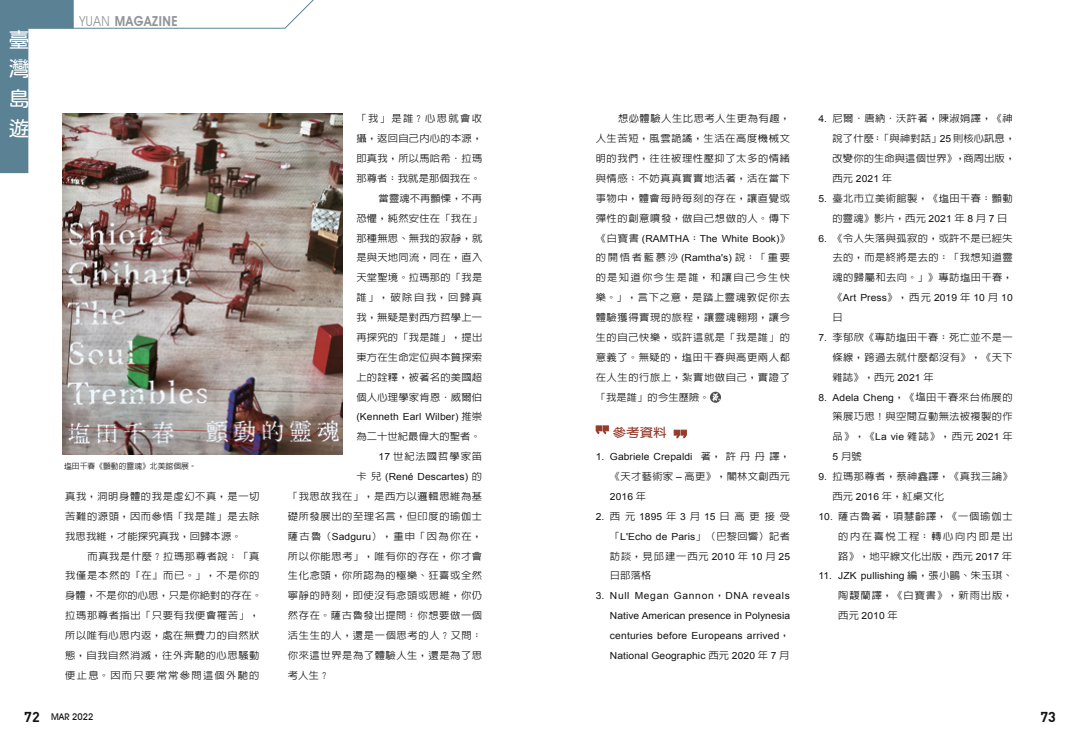
<style>
.page{position:relative;width:1078px;height:738px;background:#fff}
.page>*{position:absolute;margin:0;border:0;box-sizing:border-box;transform-origin:0 0}
.t1{font:21.3px/29.8px "jf openhuninn 1.1";color:#fff;text-align:justify}
.t2{font:700 14.2px "DIN";color:#131413}
.t3{font:600 13.8px "Avant Garde IT Cby BT";letter-spacing:.05em;color:#929497;scale:.9 1}
.中標{font:700 12.1px "AR Hei B5";color:#963b2c;scale:1.11 1}
.內文{font:500 9.8px/19.8px "AR Hei B5";letter-spacing:.06em;color:#131413;text-align:justify;scale:1.05 1}
._1{font:500 9.8px/19.8px "AR Hei B5";letter-spacing:.035em;color:#131413;text-align:justify;scale:1.05 1}
._1-2{font:9.8px/19.8px "Arial";letter-spacing:.02em;color:#131413;text-align:justify;scale:1.05 1}
._1-3{font:500 9.8px/19.8px "AR Hei B5";letter-spacing:.01em;color:#131413;scale:1.05 1}
.內文-2{font:500 9.8px "AR Hei B5";letter-spacing:.125em;color:#131413;scale:1.05 1}
.內文-3{font:9.8px "Arial";letter-spacing:.01em;color:#131413;scale:1.05 1}
.內文-4{font:500 9.8px "AR Hei B5";letter-spacing:.095em;color:#131413;scale:1.05 1}
.t4{font:500 9.2px "Avant Garde IT Cby BT";color:#131413}
.圖說{font:500 7.8px "AR Hei B5";color:#131413}
.s1{font-weight:400}
.s2{font-family:"DF Hei Std W5";font-weight:400}
.s3{font-family:"Arial";font-weight:400}
.s4{font-family:"AR Hei B5";font-weight:500}
.s5{font-family:"DIN";font-weight:700;font-size:14.2px}
</style>
<div class="page">
<svg style="left:709px;top:391px;width:11px;height:11px"></svg>
<svg style="left:712px;top:393px;width:7px;height:8px"></svg>
<img style="left:62px;top:113px;width:280px;height:341px">
<svg style="left:673px;top:429px;width:14px;height:10px"></svg>
<svg style="left:595px;top:425px;width:13px;height:10px"></svg>
<svg style="left:0;top:0;width:333px;height:173px"></svg>
<h1 class="t1" style="left:9px;top:24px;width:22px">臺灣島遊</h1>
<h3 class="t3" style="left:79px;top:13px;width:111px"><span class="s1">YUAN</span> MAGAZINE</h3>
<p class="圖說" style="left:64px;top:462px;width:134px"><span class="s2">塩</span>田千春《顫動的靈魂》北美館個展。</p>
<p class="內文" style="left:65px;top:486px;width:186px">真我，洞明身體的我是虛幻不真，是一切苦難的源頭，因而參悟「我是誰」是去除我思我維，才能探究真我，回歸本源。</p>
<p class="內文" style="left:65px;top:545px;width:189px;text-align:left;text-indent:22px">而真我是什麼？拉瑪那尊者說：「真我僅是本然的『在』而已。」，不是你的身體，不是你的心思，只是你絕對的存在。拉瑪那尊者指出「只要有我便會罹苦」，所以唯有心思內返，處在無費力的自然狀態，自我自然消滅，往外奔馳的心思騷動便止息。因而只要常常參問這個外馳的</p>
<p class="內文" style="left:356px;top:109px;width:121px">「我」是誰？心思就會收攝，返回自己內心的本源，即真我，所以馬哈希．拉瑪那尊者：我就是那個我在。</p>
<p class="內文" style="left:356px;top:188px;width:121px;text-indent:22px">當靈魂不再顫慄，不再恐懼，純然安住在「我在」那種無思、無我的寂靜，就是與天地同流，同在，直入天堂聖境。拉瑪那的「我是誰」，破除自我，回歸真我，無疑是對西方哲學上一再探究的「我是誰」，提出東方在生命定位與本質探索上的詮釋，被著名的美國超個人心理學家肯恩．威爾伯<span class="s3">(Kenneth Earl Wilber)</span> 推崇為二十世紀最偉大的聖者。</p>
<p class="內文-4" style="left:378px;top:451px;width:100px"><span class="s3">17</span> 世紀法國哲學家笛</p>
<p class="內文-3" style="left:356px;top:470px;width:121px"><span class="s4">卡兒</span> (René Descartes) <span class="s4">的</span></p>
<p class="內文" style="left:288px;top:486px;width:186px">「我思故我在」，是西方以邏輯思維為基</p>
<p class="內文" style="left:288px;top:505px;width:186px">礎所發展出的至理名言，但印度的瑜伽士</p>
<p class="內文-2" style="left:288px;top:530px;width:186px">薩古魯（<span class="s3">Sadguru</span>），重申「因為你在，</p>
<p class="內文" style="left:288px;top:545px;width:186px">所以你能思考」，唯有你的存在，你才會</p>
<p class="內文" style="left:288px;top:565px;width:186px">生化念頭，你所認為的極樂、狂喜或全然</p>
<p class="內文" style="left:288px;top:585px;width:186px">寧靜的時刻，即使沒有念頭或思維，你仍</p>
<p class="內文" style="left:288px;top:605px;width:186px">然存在。薩古魯發出提問：你想要做一個</p>
<p class="內文" style="left:288px;top:625px;width:186px">活生生的人，還是一個思考的人？又問：</p>
<p class="內文" style="left:288px;top:644px;width:186px">你來這世界是為了體驗人生，還是為了思</p>
<p class="內文" style="left:288px;top:664px;width:41px">考人生？</p>
<p class="內文" style="left:595px;top:109px;width:186px;text-indent:22px">想必體驗人生比思考人生更為有趣，人生苦短，風雲詭譎，生活在高度機械文明的我們，往往被理性壓抑了太多的情緒與情感；不妨真真實實地活著，活在當下事物中，體會每時每刻的存在，讓直覺或彈性的創意噴發，做自己想做的人。傳下《白寶書 <span class="s3">(RAMTHA</span>：<span class="s3">The White Book)</span>》的開悟者藍慕沙 <span class="s3">(Ramtha's)</span> 說：「重要的是知道你今生是誰，和讓自己今生快樂。」，言下之意，是踏上靈魂敦促你去體驗獲得實現的旅程，讓靈魂翱翔，讓今生的自己快樂，或許這就是「我是誰」的意義了。無疑的，<span class="s2">塩</span>田千春與高更兩人都在人生的行旅上，紮實地做自己，實證了「我是誰」的今生歷險。</p>
<p class="中標" style="left:612px;top:426px;width:50px">參考資料</p>
<p class="_1" style="left:609px;top:446px;width:173px;text-indent:-14px"><span class="s3">1. Gabriele Crepaldi</span> 著，許丹丹譯，《天才藝術家 <span class="s3">–</span> 高更》，閣林文創西元<span class="s3">2016</span> 年</p>
<p class="_1" style="left:609px;top:505px;width:173px;text-indent:-14px"><span class="s3">2.</span> 西元<span class="s3">1895</span>年<span class="s3">3</span>月<span class="s3">15</span>日高更接受「<span class="s3">L'Echo de Paris</span>」（巴黎回響）記者訪談，見邱建一西元 <span class="s3">2010</span> 年 <span class="s3">10</span> 月 <span class="s3">25</span>日部落格</p>
<p class="_1-2" style="left:609px;top:585px;width:173px;text-indent:-14px">3. Null Megan Gannon<span class="s4">，</span>DNA reveals Native American presence in Polynesia centuries before Europeans arrived<span class="s4">，</span>National Geographic <span class="s4">西元</span> 2020 <span class="s4">年</span> 7 <span class="s4">月</span></p>
<p class="_1-3" style="left:832px;top:109px;width:175px;text-indent:-14px"><span class="s3">4.</span> 尼爾．唐納．沃許著，陳淑娟譯，《神說了什麼：「與神對話」<span class="s3">25</span> 則核心訊息，改變你的生命與這個世界》，商周出版，西元 <span class="s3">2021</span> 年</p>
<p class="_1" style="left:832px;top:188px;width:173px;text-indent:-14px"><span class="s3">5.</span> 臺北市立美術館製，《<span class="s2">塩</span>田千春：顫動的靈魂》影片，西元 <span class="s3">2021</span> 年 <span class="s3">8</span> 月 <span class="s3">7</span> 日</p>
<p class="_1" style="left:832px;top:228px;width:173px;text-indent:-14px"><span class="s3">6.</span> 《令人失落與孤寂的，或許不是已經失去的，而是終將是去的：「我想知道靈魂的歸屬和去向。」》專訪<span class="s2">塩</span>田千春，《<span class="s3">Art Press</span>》，西元 <span class="s3">2019</span> 年 <span class="s3">10</span> 月 <span class="s3">10</span>日</p>
<p class="_1" style="left:832px;top:327px;width:173px;text-indent:-14px"><span class="s3">7.</span> 李郁欣《專訪<span class="s2">塩</span>田千春：死亡並不是一條線，跨過去就什麼都沒有》，《天下雜誌》，西元 <span class="s3">2021</span> 年</p>
<p class="_1" style="left:832px;top:386px;width:173px;text-indent:-14px"><span class="s3">8. Adela Cheng</span>，《<span class="s2">塩</span>田千春來台佈展的策展巧思！與空間互動無法被複製的作品》，《<span class="s3">La vie</span> 雜誌》，西元 <span class="s3">2021</span> 年<span class="s3">5</span> 月號</p>
<p class="_1" style="left:832px;top:466px;width:173px;text-indent:-14px"><span class="s3">9.</span> 拉瑪那尊者，蔡神鑫譯，《真我三論》西元 <span class="s3">2016</span> 年，紅桌文化</p>
<p class="_1" style="left:838px;top:505px;width:168px;text-indent:-20px"><span class="s3">10.</span> 薩古魯著，項慧齡譯，《一個瑜伽士的內在喜悅工程：轉心向內即是出路》，地平線文化出版，西元 <span class="s3">2017</span> 年</p>
<p class="_1" style="left:838px;top:565px;width:168px;text-indent:-20px"><span class="s3">11. JZK pullishing</span> 編，張小鷗、朱玉琪、陶馥蘭譯，《白寶書》，新雨出版，西元 <span class="s3">2010</span> 年</p>
<p class="t4" style="left:24px;top:710px;width:70px"><span class="s5">72</span> MAR 2022</p>
<h2 class="t2" style="left:1040px;top:707px;width:17px">73</h2>
</div>
